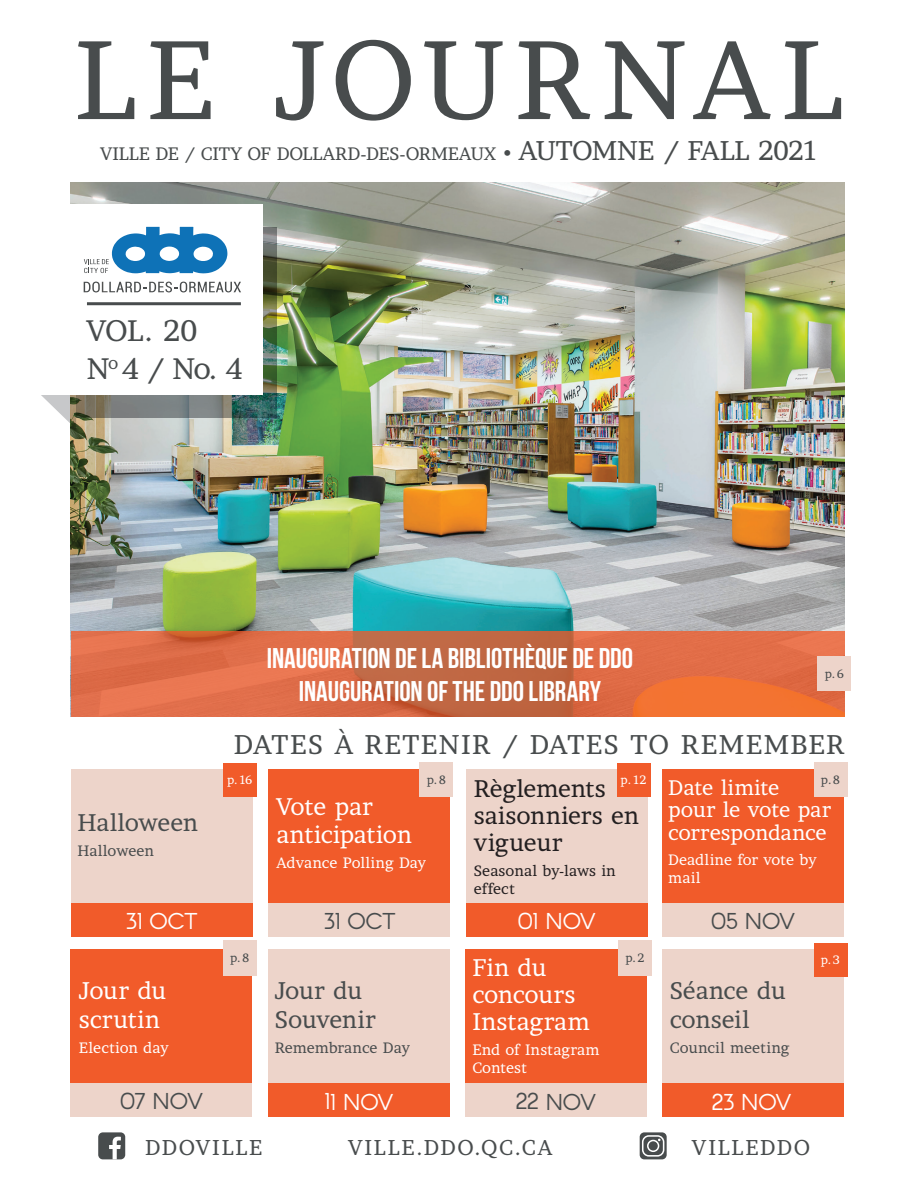
<style>
.page{position:relative;width:918px;height:1188px;background:#fff}
.page>*{position:absolute;margin:0;border:0;box-sizing:border-box;transform-origin:0 0}
.t1{font:111px "Brawler";letter-spacing:.09em;color:#484c4d}
.t2{font:29.55px/38.2px "Brawler";letter-spacing:-.025em;color:#484c4d}
.t3{font:700 28.5px/32.2px "Bebas Neue";letter-spacing:-.005em;color:#fff;text-align:center}
.t4{font:27px "Brawler";letter-spacing:.045em;color:#484c4d}
.t5{font:24px/28.8px "Brawler";letter-spacing:-.005em;color:#fff}
.t6{font:24px/28.8px "Brawler";letter-spacing:-.01em;color:#484c4d}
.t7{font:24px/27px "Brawler";letter-spacing:-.01em;color:#231f20}
.t8{font:22.5px "Arcon";letter-spacing:-.015em;color:#fff}
.t9{font:22.5px "Arcon";letter-spacing:-.015em;color:#484c4d}
.t10{font:21.45px "Brawler";letter-spacing:.08em;color:#484c4d}
.t11{font:21px/22.5px "Brawler";letter-spacing:-.005em;color:#fff}
.t12{font:18px "Brawler";letter-spacing:-.005em;color:#484c4d}
.t13{font:15px/18px "Brawler";color:#fff}
.t14{font:15px "Brawler";color:#484c4d}
.t15{font:15px/18px "Brawler";letter-spacing:.005em;color:#231f20}
.t16{font:12px "Brawler";color:#484c4d}
.t17{font:12px "Brawler";color:#fff}
.s1{font-size:27px}
</style>
<div class="page">
<img style="left:71px;top:183px;width:773px;height:448px">
<div style="left:640px;top:1132px;width:27px;height:27px;background:#484c4d;border-radius:5px"></div>
<svg style="left:642px;top:1135px;width:22px;height:22px"></svg>
<div style="left:98px;top:1132px;width:27px;height:27px;background:#484c4d;border-radius:5px"></div>
<svg style="left:109px;top:1137px;width:12px;height:22px"></svg>
<div style="left:71px;top:769px;width:181px;height:134px;background:#edd4ca"></div>
<div style="left:269px;top:769px;width:181px;height:134px;background:#f15b2a"></div>
<div style="left:71px;top:950px;width:181px;height:133px;background:#f15b2a"></div>
<div style="left:466px;top:769px;width:181px;height:134px;background:#edd4ca"></div>
<div style="left:268px;top:950px;width:182px;height:133px;background:#edd4ca"></div>
<div style="left:662px;top:769px;width:181px;height:134px;background:#f15b2a"></div>
<div style="left:466px;top:950px;width:181px;height:133px;background:#f15b2a"></div>
<div style="left:71px;top:903px;width:181px;height:33px;background:#f15b2a"></div>
<div style="left:269px;top:903px;width:181px;height:33px;background:#edd4ca"></div>
<div style="left:71px;top:1083px;width:181px;height:34px;background:#edd4ca"></div>
<div style="left:466px;top:903px;width:181px;height:33px;background:#f15b2a"></div>
<div style="left:268px;top:1083px;width:182px;height:34px;background:#f15b2a"></div>
<div style="left:662px;top:903px;width:181px;height:33px;background:#edd4ca"></div>
<div style="left:466px;top:1083px;width:181px;height:34px;background:#edd4ca"></div>
<svg style="left:71px;top:631px;width:773px;height:86px;background:#d96c44"></svg>
<div style="left:662px;top:950px;width:182px;height:133px;background:#edd4ca"></div>
<div style="left:662px;top:1083px;width:182px;height:34px;background:#f15b2a"></div>
<div style="left:223px;top:763px;width:33px;height:34px;background:#f15b2a"></div>
<div style="left:814px;top:943px;width:33px;height:34px;background:#f15b2a"></div>
<div style="left:617px;top:763px;width:33px;height:34px;background:#f15b2a"></div>
<div style="left:420px;top:763px;width:33px;height:34px;background:#edd4ca"></div>
<div style="left:420px;top:762px;width:33px;height:32px;background:#edd4ca"></div>
<div style="left:814px;top:763px;width:33px;height:34px;background:#edd4ca"></div>
<div style="left:814px;top:762px;width:33px;height:32px;background:#edd4ca"></div>
<div style="left:223px;top:942px;width:33px;height:33px;background:#edd4ca"></div>
<div style="left:223px;top:940px;width:33px;height:33px;background:#edd4ca"></div>
<div style="left:618px;top:942px;width:34px;height:33px;background:#edd4ca"></div>
<div style="left:618px;top:940px;width:34px;height:33px;background:#edd4ca"></div>
<svg style="left:41px;top:394px;width:35px;height:35px"></svg>
<img style="left:76px;top:227px;width:201px;height:190px">
<div style="left:40px;top:204px;width:222px;height:190px;background:#fff"></div>
<hr style="left:87px;top:302px;width:154px;height:3px;background:#484c4d">
<svg style="left:84px;top:227px;width:143px;height:46px"></svg>
<svg style="left:84px;top:282px;width:157px;height:10px"></svg>
<div style="left:818px;top:658px;width:33px;height:33px;background:#edd4ca"></div>
<div style="left:818px;top:656px;width:33px;height:33px;background:#edd4ca"></div>
<h1 class="t1" style="left:75px;top:11px;width:770px">LE JOURNAL</h1>
<p class="t12" style="left:100px;top:142px;width:718px">VILLE DE / CITY OF DOLLARD-DES-ORMEAUX • <span class="s1">AUTOMNE / FALL 2021</span></p>
<h2 class="t2" style="left:87px;top:311px;width:157px">VOL. 20<br>N<sup>o</sup> 4 / No. 4</h2>
<h3 class="t3" style="left:267px;top:642px;width:368px">INAUGURATION DE LA BIBLIOTHÈQUE DE DDO<br>INAUGURATION OF THE DDO LIBRARY</h3>
<p class="t16" style="left:825px;top:667px;width:21px">p.6</p>
<h3 class="t6" style="left:77px;top:808px;width:122px">Halloween</h3>
<p class="t14" style="left:77px;top:841px;width:78px">Halloween</p>
<h3 class="t8" style="left:126px;top:906px;width:73px">31 OCT</h3>
<h3 class="t4" style="left:234px;top:728px;width:612px">DATES À RETENIR / DATES TO REMEMBER</h3>
<p class="t17" style="left:227px;top:773px;width:27px">p.16</p>
<p class="t16" style="left:427px;top:773px;width:21px">p.8</p>
<p class="t17" style="left:621px;top:773px;width:27px">p.12</p>
<h3 class="t7" style="left:474px;top:775px;width:167px">Règlements saisonniers en vigueur</h3>
<p class="t15" style="left:474px;top:861px;width:143px">Seasonal by-laws in effect</p>
<h3 class="t5" style="left:276px;top:791px;width:137px">Vote par anticipation</h3>
<p class="t13" style="left:276px;top:854px;width:151px">Advance Polling Day</p>
<h3 class="t9" style="left:324px;top:907px;width:73px">31 OCT</h3>
<h3 class="t8" style="left:518px;top:906px;width:79px">01 NOV</h3>
<p class="t16" style="left:821px;top:773px;width:21px">p.8</p>
<h3 class="t11" style="left:668px;top:776px;width:164px">Date limite pour le vote par correspondance</h3>
<p class="t13" style="left:668px;top:850px;width:150px">Deadline for vote by mail</p>
<h3 class="t9" style="left:711px;top:907px;width:85px">05 NOV</h3>
<h3 class="t5" style="left:79px;top:976px;width:89px">Jour du scrutin</h3>
<p class="t13" style="left:79px;top:1038px;width:91px">Election day</p>
<p class="t16" style="left:230px;top:951px;width:21px">p.8</p>
<p class="t16" style="left:625px;top:951px;width:21px">p.2</p>
<h3 class="t5" style="left:472px;top:954px;width:119px;line-height:27px">Fin du concours<br>Instagram</h3>
<p class="t13" style="left:472px;top:1040px;width:129px">End of Instagram<br>Contest</p>
<h3 class="t6" style="left:275px;top:976px;width:102px">Jour du<br>Souvenir</h3>
<p class="t14" style="left:275px;top:1038px;width:137px">Remembrance Day</p>
<h3 class="t9" style="left:120px;top:1087px;width:84px">07 NOV</h3>
<h3 class="t9" style="left:516px;top:1087px;width:81px">22 NOV</h3>
<h3 class="t8" style="left:325px;top:1087px;width:70px">11 NOV</h3>
<h3 class="t6" style="left:670px;top:976px;width:118px">Séance du conseil</h3>
<p class="t14" style="left:670px;top:1038px;width:121px">Council meeting</p>
<h3 class="t8" style="left:712px;top:1087px;width:81px">23 NOV</h3>
<h3 class="t10" style="left:145px;top:1134px;width:119px">DDOVILLE</h3>
<h3 class="t10" style="left:348px;top:1134px;width:205px">VILLE.DDO.QC.CA</h3>
<h3 class="t10" style="left:692px;top:1134px;width:119px">VILLEDDO</h3>
<p class="t17" style="left:821px;top:952px;width:21px">p.3</p>
</div>
